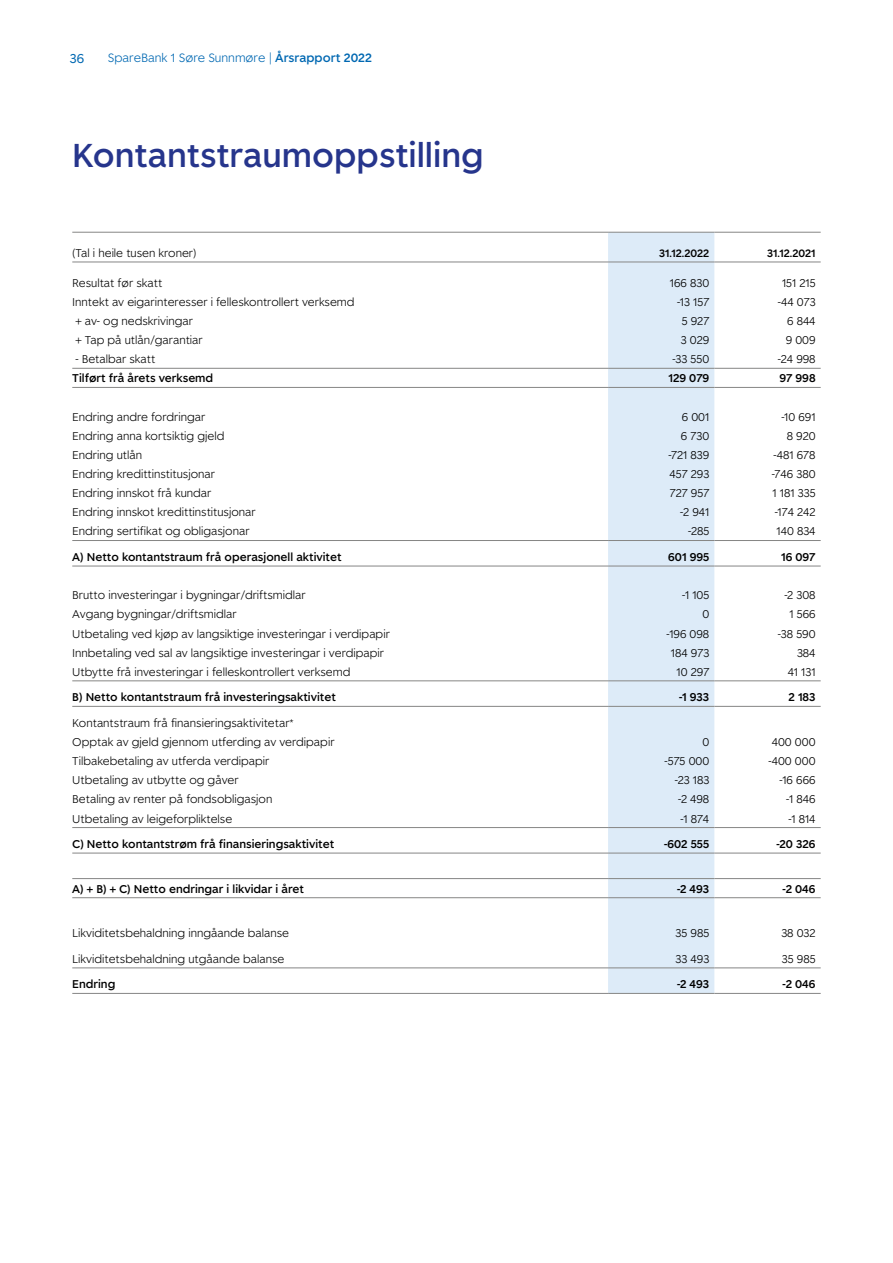
<style>
.page{position:relative;width:893px;height:1263px;background:#fff}
.page>*{position:absolute;margin:0;border:0;box-sizing:border-box;transform-origin:0 0}
.t1{font:500 33px "Spare Bank 1";color:#26358c}
.t2{font:12.75px "Spare Bank 1";color:#0068b2}
.t3{font:300 12px "Spare Bank 1";color:#0068b2}
.t4{font:300 11.25px/19.2px "Spare Bank 1";color:#000}
.t5{font:500 11.25px "Spare Bank 1";color:#000}
.t6{font:500 10.65px "Spare Bank 1";color:#000}
.s1{font-weight:500}
</style>
<div class="page">
<div style="left:608px;top:233px;width:106px;height:760px;background:#ddebf8"></div>
<hr style="left:72px;top:232px;width:536px;height:1px;background:#868685">
<hr style="left:608px;top:232px;width:106px;height:1px;background:#868685">
<hr style="left:714px;top:232px;width:107px;height:1px;background:#868685">
<hr style="left:72px;top:261px;width:536px;height:1px;background:#868685">
<hr style="left:608px;top:261px;width:106px;height:1px;background:#868685">
<hr style="left:714px;top:261px;width:107px;height:1px;background:#868685">
<hr style="left:72px;top:967px;width:536px;height:1px;background:#868685">
<hr style="left:608px;top:967px;width:106px;height:1px;background:#868685">
<hr style="left:714px;top:967px;width:107px;height:1px;background:#868685">
<hr style="left:72px;top:993px;width:536px;height:1px;background:#868685">
<hr style="left:608px;top:993px;width:106px;height:1px;background:#868685">
<hr style="left:714px;top:993px;width:107px;height:1px;background:#868685">
<hr style="left:72px;top:368px;width:536px;height:1px;background:#868685">
<hr style="left:608px;top:368px;width:106px;height:1px;background:#868685">
<hr style="left:714px;top:368px;width:107px;height:1px;background:#868685">
<hr style="left:72px;top:387px;width:536px;height:1px;background:#868685">
<hr style="left:608px;top:387px;width:106px;height:1px;background:#868685">
<hr style="left:714px;top:387px;width:107px;height:1px;background:#868685">
<hr style="left:72px;top:540px;width:536px;height:1px;background:#868685">
<hr style="left:608px;top:540px;width:106px;height:1px;background:#868685">
<hr style="left:714px;top:540px;width:107px;height:1px;background:#868685">
<hr style="left:72px;top:566px;width:536px;height:1px;background:#868685">
<hr style="left:608px;top:566px;width:106px;height:1px;background:#868685">
<hr style="left:714px;top:566px;width:107px;height:1px;background:#868685">
<hr style="left:72px;top:680px;width:536px;height:1px;background:#868685">
<hr style="left:608px;top:680px;width:106px;height:1px;background:#868685">
<hr style="left:714px;top:680px;width:107px;height:1px;background:#868685">
<hr style="left:72px;top:706px;width:536px;height:1px;background:#868685">
<hr style="left:608px;top:706px;width:106px;height:1px;background:#868685">
<hr style="left:714px;top:706px;width:107px;height:1px;background:#868685">
<hr style="left:72px;top:827px;width:536px;height:1px;background:#868685">
<hr style="left:608px;top:827px;width:106px;height:1px;background:#868685">
<hr style="left:714px;top:827px;width:107px;height:1px;background:#868685">
<hr style="left:72px;top:853px;width:536px;height:1px;background:#868685">
<hr style="left:608px;top:853px;width:106px;height:1px;background:#868685">
<hr style="left:714px;top:853px;width:107px;height:1px;background:#868685">
<hr style="left:72px;top:878px;width:536px;height:1px;background:#868685">
<hr style="left:608px;top:878px;width:106px;height:1px;background:#868685">
<hr style="left:714px;top:878px;width:107px;height:1px;background:#868685">
<hr style="left:72px;top:897px;width:536px;height:1px;background:#868685">
<hr style="left:608px;top:897px;width:106px;height:1px;background:#868685">
<hr style="left:714px;top:897px;width:107px;height:1px;background:#868685">
<hr style="left:892px;top:0;width:1px;height:1263px;background:#dbdbdb">
<p class="t2" style="left:70px;top:50px;width:16px">36</p>
<p class="t3" style="left:108px;top:50px;width:266px">SpareBank 1 Søre Sunnmøre | <span class="s1">Årsrapport 2022</span></p>
<h1 class="t1" style="left:72px;top:133px;width:413px">Kontantstraumoppstilling</h1>
<p class="t4" style="left:72px;top:243px;width:126px">(Tal i heile tusen kroner)</p>
<p class="t6" style="left:659px;top:246px;width:52px">31.12.2022</p>
<p class="t6" style="left:767px;top:246px;width:50px">31.12.2021</p>
<p class="t4" style="left:72px;top:273px;width:91px">Resultat før skatt</p>
<p class="t4" style="left:670px;top:273px;width:41px">166 830</p>
<p class="t4" style="left:782px;top:273px;width:35px">151 215</p>
<p class="t4" style="left:72px;top:292px;width:284px">Inntekt av eigarinteresser i felleskontrollert verksemd</p>
<p class="t4" style="left:677px;top:292px;width:34px">-13 157</p>
<p class="t4" style="left:778px;top:292px;width:39px">-44 073</p>
<p class="t4" style="left:75px;top:311px;width:119px">+ av- og nedskrivingar</p>
<p class="t4" style="left:682px;top:311px;width:29px">5 927</p>
<p class="t4" style="left:787px;top:311px;width:30px">6 844</p>
<p class="t4" style="left:75px;top:330px;width:129px">+ Tap på utlån/garantiar</p>
<p class="t4" style="left:681px;top:330px;width:30px">3 029</p>
<p class="t4" style="left:786px;top:330px;width:31px">9 009</p>
<p class="t4" style="left:75px;top:349px;width:81px">- Betalbar skatt</p>
<p class="t4" style="left:672px;top:349px;width:38px">-33 550</p>
<p class="t4" style="left:778px;top:349px;width:39px">-24 998</p>
<p class="t5" style="left:72px;top:371px;width:142px">Tilført frå årets verksemd</p>
<p class="t5" style="left:668px;top:371px;width:42px">129 079</p>
<p class="t5" style="left:779px;top:371px;width:38px">97 998</p>
<p class="t4" style="left:72px;top:407px;width:134px">Endring andre fordringar</p>
<p class="t4" style="left:682px;top:407px;width:29px">6 001</p>
<p class="t4" style="left:781px;top:407px;width:36px">-10 691</p>
<p class="t4" style="left:72px;top:426px;width:154px">Endring anna kortsiktig gjeld</p>
<p class="t4" style="left:681px;top:426px;width:30px">6 730</p>
<p class="t4" style="left:787px;top:426px;width:30px">8 920</p>
<p class="t4" style="left:72px;top:445px;width:71px">Endring utlån</p>
<p class="t4" style="left:668px;top:445px;width:42px">-721 839</p>
<p class="t4" style="left:773px;top:445px;width:44px">-481 678</p>
<p class="t4" style="left:72px;top:464px;width:144px">Endring kredittinstitusjonar</p>
<p class="t4" style="left:670px;top:464px;width:41px">457 293</p>
<p class="t4" style="left:772px;top:464px;width:45px">-746 380</p>
<p class="t4" style="left:72px;top:483px;width:141px">Endring innskot frå kundar</p>
<p class="t4" style="left:670px;top:483px;width:41px">727 957</p>
<p class="t4" style="left:773px;top:483px;width:44px">1 181 335</p>
<p class="t4" style="left:72px;top:502px;width:185px">Endring innskot kredittinstitusjonar</p>
<p class="t4" style="left:680px;top:502px;width:31px">-2 941</p>
<p class="t4" style="left:775px;top:502px;width:42px">-174 242</p>
<p class="t4" style="left:72px;top:521px;width:179px">Endring sertifikat og obligasjonar</p>
<p class="t4" style="left:688px;top:521px;width:23px">-285</p>
<p class="t4" style="left:776px;top:521px;width:41px">140 834</p>
<p class="t5" style="left:72px;top:550px;width:271px">A) Netto kontantstraum frå operasjonell aktivitet</p>
<p class="t5" style="left:668px;top:550px;width:43px">601 995</p>
<p class="t5" style="left:781px;top:550px;width:36px">16 097</p>
<p class="t4" style="left:72px;top:585px;width:235px">Brutto investeringar i bygningar/driftsmidlar</p>
<p class="t4" style="left:682px;top:585px;width:29px">-1 105</p>
<p class="t4" style="left:784px;top:585px;width:33px">-2 308</p>
<p class="t4" style="left:72px;top:604px;width:166px">Avgang bygningar/driftsmidlar</p>
<p class="t4" style="left:702px;top:604px;width:8px">0</p>
<p class="t4" style="left:789px;top:604px;width:28px">1 566</p>
<p class="t4" style="left:72px;top:623px;width:319px">Utbetaling ved kjøp av langsiktige investeringar i verdipapir</p>
<p class="t4" style="left:666px;top:623px;width:44px">-196 098</p>
<p class="t4" style="left:778px;top:623px;width:39px">-38 590</p>
<p class="t4" style="left:72px;top:643px;width:313px">Innbetaling ved sal av langsiktige investeringar i verdipapir</p>
<p class="t4" style="left:671px;top:643px;width:40px">184 973</p>
<p class="t4" style="left:797px;top:643px;width:20px">384</p>
<p class="t4" style="left:72px;top:662px;width:280px">Utbytte frå investeringar i felleskontrollert verksemd</p>
<p class="t4" style="left:677px;top:662px;width:34px">10 297</p>
<p class="t4" style="left:788px;top:662px;width:29px">41 131</p>
<p class="t5" style="left:72px;top:690px;width:265px">B) Netto kontantstraum frå investeringsaktivitet</p>
<p class="t5" style="left:679px;top:690px;width:32px">-1 933</p>
<p class="t5" style="left:788px;top:690px;width:29px">2 183</p>
<p class="t4" style="left:72px;top:713px;width:264px">Kontantstraum frå finansieringsaktivitetar*<br>Opptak av gjeld gjennom utferding av verdipapir</p>
<p class="t4" style="left:702px;top:732px;width:8px">0</p>
<p class="t4" style="left:772px;top:732px;width:45px">400 000</p>
<p class="t4" style="left:72px;top:751px;width:199px">Tilbakebetaling av utferda verdipapir</p>
<p class="t4" style="left:665px;top:751px;width:46px">-575 000</p>
<p class="t4" style="left:768px;top:751px;width:49px">-400 000</p>
<p class="t4" style="left:72px;top:770px;width:168px">Utbetaling av utbytte og gåver</p>
<p class="t4" style="left:675px;top:770px;width:36px">-23 183</p>
<p class="t4" style="left:779px;top:770px;width:38px">-16 666</p>
<p class="t4" style="left:72px;top:789px;width:202px">Betaling av renter på fondsobligasjon</p>
<p class="t4" style="left:678px;top:789px;width:33px">-2 498</p>
<p class="t4" style="left:786px;top:789px;width:31px">-1 846</p>
<p class="t4" style="left:72px;top:808px;width:161px">Utbetaling av leigeforpliktelse</p>
<p class="t4" style="left:680px;top:808px;width:30px">-1 874</p>
<p class="t4" style="left:788px;top:808px;width:29px">-1 814</p>
<p class="t5" style="left:72px;top:837px;width:263px">C) Netto kontantstrøm frå finansieringsaktivitet</p>
<p class="t5" style="left:664px;top:837px;width:47px">-602 555</p>
<p class="t5" style="left:776px;top:837px;width:41px">-20 326</p>
<p class="t5" style="left:72px;top:881px;width:233px">A) + B) + C) Netto endringar i likvidar i året</p>
<p class="t5" style="left:677px;top:881px;width:34px">-2 493</p>
<p class="t5" style="left:783px;top:881px;width:34px">-2 046</p>
<p class="t4" style="left:72px;top:923px;width:218px">Likviditetsbehaldning inngåande balanse</p>
<p class="t4" style="left:676px;top:923px;width:35px">35 985</p>
<p class="t4" style="left:781px;top:923px;width:36px">38 032</p>
<p class="t4" style="left:72px;top:949px;width:214px">Likviditetsbehaldning utgåande balanse</p>
<p class="t4" style="left:676px;top:949px;width:35px">33 493</p>
<p class="t4" style="left:782px;top:949px;width:35px">35 985</p>
<p class="t5" style="left:72px;top:977px;width:45px">Endring</p>
<p class="t5" style="left:677px;top:977px;width:34px">-2 493</p>
<p class="t5" style="left:783px;top:977px;width:34px">-2 046</p>
</div>
